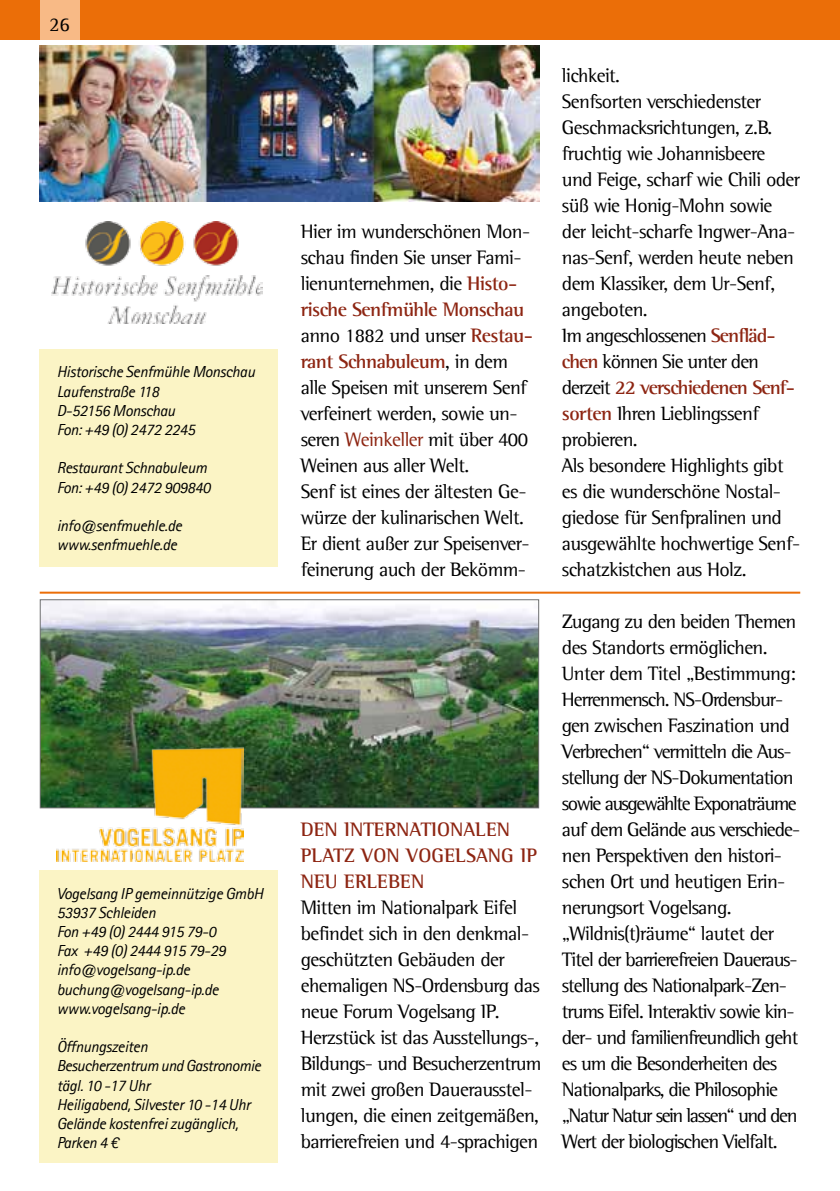
<style>
.page{position:relative;width:840px;height:1191px;background:#fff}
.page>*{position:absolute;margin:0;border:0;box-sizing:border-box;transform-origin:0 0}
.t1{font:20px/26px "Agfa Rotis Semi Serif";letter-spacing:-.03em;color:#000}
.t2{font:20px/26px "Agfa Rotis Semi Serif";letter-spacing:-.05em;color:#000}
.t3{font:700 20px/26px "Agfa Rotis Semi Serif";color:#8d2512}
.t4{font:italic 16px/19.2px "Agfa Rotis Sans Serif";letter-spacing:-.02em;color:#000}
.s1{font-weight:700;color:#8d2512}
.s2{color:#8d2512}
</style>
<div class="page">
<div style="left:0;top:0;width:839px;height:40px;background:#eb6e08"></div>
<div style="left:40px;top:0;width:39px;height:40px;background:#f8ba86"></div>
<img style="left:42px;top:601px;width:495px;height:205px">
<div style="left:40px;top:599px;width:499px;height:209px;border:1px solid #707172"></div>
<div style="left:40px;top:870px;width:238px;height:292px;background:#fbf4c5"></div>
<img style="left:57px;top:747px;width:186px;height:115px">
<hr style="left:40px;top:591px;width:759px;height:2px;background:#eb6e08">
<div style="left:40px;top:349px;width:238px;height:218px;background:#fbf4c5"></div>
<img style="left:40px;top:45px;width:498px;height:157px">
<img style="left:51px;top:221px;width:211px;height:103px">
<p class="t1" style="left:49px;top:11px;width:22px">26</p>
<p class="t4" style="left:57px;top:362px;width:200px">Historische Senfmühle Monschau<br>Laufenstraße 118<br>D-52156 Monschau<br>Fon: +49 (0) 2472 2245</p>
<p class="t4" style="left:57px;top:458px;width:155px">Restaurant Schnabuleum<br>Fon: +49 (0) 2472 909840</p>
<p class="t4" style="left:57px;top:516px;width:127px">info@senfmuehle.de www.senfmuehle.de</p>
<p class="t4" style="left:57px;top:883px;width:208px">Vogelsang IP gemeinnützige GmbH<br>53937 Schleiden<br>Fon +49 (0) 2444 915 79-0<br>Fax +49 (0) 2444 915 79-29 info@vogelsang-ip.de buchung@vogelsang-ip.de www.vogelsang-ip.de</p>
<p class="t4" style="left:57px;top:1037px;width:205px">Öffnungszeiten<br>Besucherzentrum und Gastronomie tägl. 10 -17 Uhr<br>Heiligabend, Silvester 10 -14 Uhr<br>Gelände kostenfrei zugänglich,<br>Parken 4 €</p>
<p class="t1" style="left:300px;top:218px;width:233px">Hier im wunderschönen Mon&shy;schau finden Sie unser Fami&shy;lienunternehmen, die <span class="s1">Histo&shy;rische Senfmühle Monschau </span>anno 1882 und unser <span class="s1">Restau&shy;rant Schnabuleum</span>, in dem alle Speisen mit unserem Senf verfeinert werden, sowie un&shy;seren <span class="s2">Weinkeller</span> mit über 400<br>Weinen aus aller Welt.<br>Senf ist eines der ältesten Ge&shy;würze der kulinarischen Welt.<br>Er dient außer zur Speisenver&shy;feinerung auch der Bekömm-</p>
<p class="t3" style="left:300px;top:816px;width:238px">DEN INTERNATIONALEN<br>PLATZ VON VOGELSANG IP<br>NEU ERLEBEN</p>
<p class="t1" style="left:300px;top:894px;width:242px">Mitten im Nationalpark Eifel befindet sich in den denkmal&shy;geschützten Gebäuden der ehemaligen NS-Ordensburg das neue Forum Vogelsang IP.<br>Herzstück ist das Ausstellungs-,<br>Bildungs- und Besucherzentrum mit zwei großen Dauerausstel&shy;lungen, die einen zeitgemäßen, barrierefreien und 4-sprachigen</p>
<p class="t1" style="left:561px;top:62px;width:240px">lichkeit.<br>Senfsorten verschiedenster<br>Geschmacksrichtungen, z.B. fruchtig wie Johannisbeere und Feige, scharf wie Chili oder süß wie Honig-Mohn sowie der leicht-scharfe Ingwer-Ana&shy;nas-Senf, werden heute neben dem Klassiker, dem Ur-Senf, angeboten.<br>Im angeschlossenen <span class="s1">Senfläd&shy;chen</span> können Sie unter den derzeit <span class="s1">22 verschiedenen Senf&shy;sorten</span> Ihren Lieblingssenf probieren.<br>Als besondere Highlights gibt es die wunderschöne Nostal&shy;giedose für Senfpralinen und ausgewählte hochwertige Senf&shy;schatzkistchen aus Holz.</p>
<p class="t2" style="left:561px;top:608px;width:240px">Zugang zu den beiden Themen des Standorts ermöglichen.<br>Unter dem Titel „Bestimmung:<br>Herrenmensch. NS-Ordensbur&shy;gen zwischen Faszination und<br>Verbrechen“ vermitteln die Aus&shy;stellung der NS-Dokumentation sowie ausgewählte Exponaträume auf dem Gelände aus verschiede&shy;nen Perspektiven den histori&shy;schen Ort und heutigen Erin&shy;nerungsort Vogelsang. „Wildnis(t)räume“ lautet der<br>Titel der barrierefreien Daueraus&shy;stellung des Nationalpark-Zen&shy;trums Eifel. Interaktiv sowie kin&shy;der- und familienfreundlich geht es um die Besonderheiten des<br>Nationalparks, die Philosophie „Natur Natur sein lassen“ und den<br>Wert der biologischen Vielfalt.</p>
</div>
